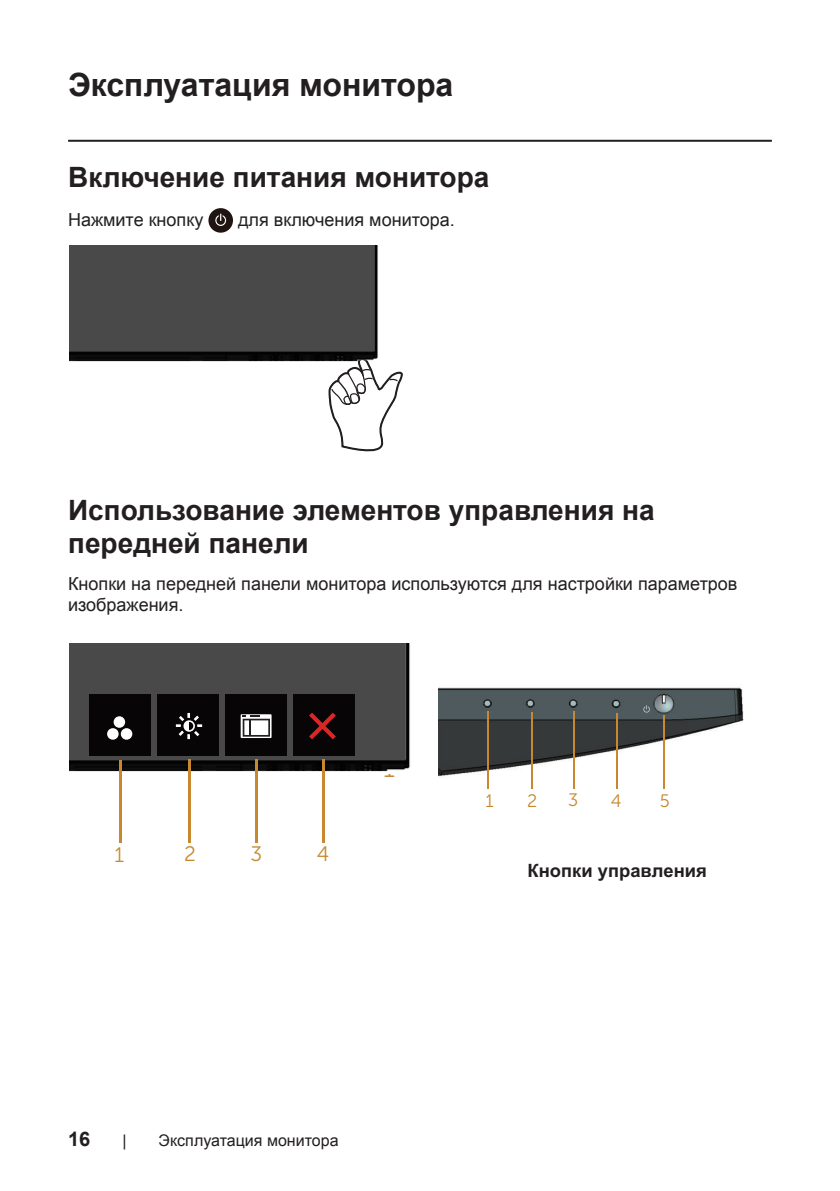
<style>
.page{position:relative;width:840px;height:1191px;background:#fff}
.page>*{position:absolute;margin:0;border:0;box-sizing:border-box;transform-origin:0 0}
.Head_1{font:700 32px "Arial";color:#231f20}
.Head_2{font:700 28px/33.6px "Arial";color:#231f20}
.t1{font:24.6px "Museo Sans For Dell 300";color:#c78830}
.t2{font:20.8px "Museo Sans For Dell 300";color:#c78830}
.t3{font:700 20px "Arial";color:#231f20}
.t4{font:700 18.4px "Arial";color:#231f20}
.text{font:18px/21.6px "Arial";color:#231f20}
.t5{font:18px "Museo Sans For Dell 300";color:#c78830}
.t6{font:16px "Arial";color:#231f20}
</style>
<div class="page">
<hr style="left:68px;top:140px;width:703px;height:2px;background:#231f20">
<div style="left:208px;top:208px;width:25px;height:25px;background:#201412;border-radius:50%"></div>
<svg style="left:215px;top:214px;width:11px;height:12px"></svg>
<svg style="left:328px;top:363px;width:75px;height:89px"></svg>
<img style="left:69px;top:246px;width:309px;height:117px">
<div style="left:69px;top:246px;width:305px;height:105px;background:#4a4949"></div>
<img style="left:438px;top:687px;width:306px;height:91px">
<svg style="left:643px;top:705px;width:6px;height:7px"></svg>
<hr style="left:662px;top:715px;width:2px;height:74px;background:#c78830">
<hr style="left:615px;top:713px;width:2px;height:75px;background:#c78830">
<hr style="left:572px;top:711px;width:2px;height:78px;background:#c78830">
<hr style="left:530px;top:711px;width:2px;height:77px;background:#c78830">
<hr style="left:487px;top:711px;width:2px;height:78px;background:#c78830">
<img style="left:69px;top:643px;width:341px;height:130px">
<div style="left:69px;top:643px;width:336px;height:116px;background:#4a4949"></div>
<div style="left:89px;top:694px;width:62px;height:62px;background:#070505"></div>
<div style="left:157px;top:694px;width:61px;height:62px;background:#070505"></div>
<div style="left:225px;top:694px;width:61px;height:62px;background:#070505"></div>
<div style="left:293px;top:694px;width:62px;height:62px;background:#070505"></div>
<svg style="left:107px;top:716px;width:25px;height:23px"></svg>
<svg style="left:309px;top:712px;width:26px;height:27px"></svg>
<hr style="left:255px;top:759px;width:2px;height:83px;background:#c78830">
<hr style="left:321px;top:759px;width:3px;height:83px;background:#c78830">
<hr style="left:188px;top:759px;width:2px;height:83px;background:#c78830">
<hr style="left:119px;top:759px;width:2px;height:83px;background:#c78830">
<svg style="left:240px;top:714px;width:31px;height:24px"></svg>
<svg style="left:242px;top:715px;width:28px;height:21px"></svg>
<svg style="left:176px;top:713px;width:26px;height:26px"></svg>
<p class="Head_1" style="left:68px;top:63px;width:386px">Эксплуатация монитора</p>
<p class="Head_2" style="left:68px;top:161px;width:422px">Включение питания монитора</p>
<p class="text" style="left:68px;top:209px;width:137px">Нажмите кнопку</p>
<p class="text" style="left:238px;top:209px;width:218px">для включения монитора.</p>
<p class="Head_2" style="left:68px;top:494px;width:587px">Использование элементов управления на передней панели</p>
<p class="text" style="left:68px;top:573px;width:670px">Кнопки на передней панели монитора используются для настройки параметров изображения.</p>
<p class="t2" style="left:114px;top:843px;width:11px">1</p>
<p class="t2" style="left:184px;top:843px;width:13px">2</p>
<p class="t2" style="left:250px;top:842px;width:13px">3</p>
<p class="t2" style="left:317px;top:843px;width:14px">4</p>
<p class="t1" style="left:383px;top:755px;width:13px">1</p>
<p class="t5" style="left:485px;top:791px;width:10px">1</p>
<p class="t5" style="left:527px;top:790px;width:12px">2</p>
<p class="t5" style="left:568px;top:790px;width:12px">3</p>
<p class="t5" style="left:610px;top:790px;width:12px">4</p>
<p class="t5" style="left:659px;top:790px;width:12px">5</p>
<p class="t4" style="left:527px;top:858px;width:181px">Кнопки управления</p>
<p class="t3" style="left:68px;top:1125px;width:24px">16</p>
<p class="t6" style="left:122px;top:1129px;width:6px">|</p>
<p class="t6" style="left:158px;top:1129px;width:181px">Эксплуатация монитора</p>
</div>
